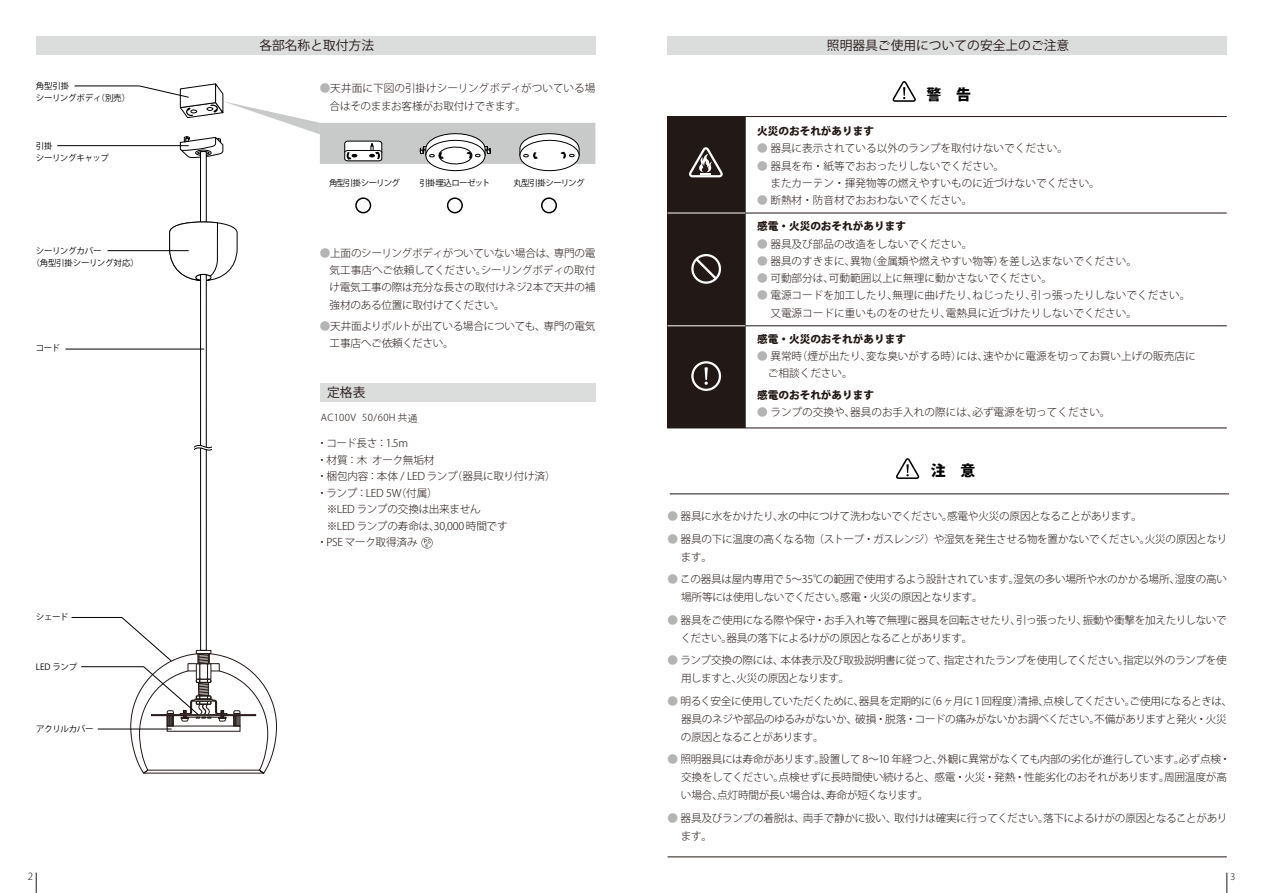
<style>
.page{position:relative;width:1263px;height:893px;background:#fff}
.page>*{position:absolute;margin:0;border:0;box-sizing:border-box;transform-origin:0 0}
.t1{font:800 14.85px "Koz Go Pro";color:#000}
.t2{font:12.75px "Koz Go Pro";color:#221815}
.t3{font:300 10.65px/18px "Koz Go Pro";letter-spacing:-.02em;color:#221815}
.t4{font:300 10.65px/17.2px "Koz Go Pro";color:#221815}
.t5{font:800 10.65px "Koz Go Pro";color:#221815}
.t6{font:300 9.6px "Koz Go Pro";letter-spacing:.04em;color:#221815}
.t7{font:8.55px/12px "Koz Go Pro";letter-spacing:-.03em;color:#000}
.t8{font:8.55px/12px "Koz Go Pro";letter-spacing:-.05em;color:#000}
.t9{font:8.55px "Koz Go Pro";letter-spacing:-.075em;color:#000}
.s1{color:#b4b4b5}
</style>
<div class="page">
<div style="left:667px;top:117px;width:78px;height:311px;background:#221815"></div>
<div style="left:667px;top:36px;width:560px;height:18px;background:#dbdcdc"></div>
<svg style="left:691px;top:361px;width:30px;height:30px"></svg>
<div style="left:693px;top:363px;width:26px;height:26px;background:#221815;border-radius:50%"></div>
<svg style="left:704px;top:367px;width:4px;height:18px"></svg>
<svg style="left:689px;top:147px;width:34px;height:30px"></svg>
<svg style="left:691px;top:254px;width:30px;height:30px"></svg>
<svg style="left:693px;top:256px;width:26px;height:25px"></svg>
<svg style="left:695px;top:258px;width:22px;height:22px"></svg>
<hr style="left:745px;top:116px;width:482px;height:1px;background:#221815">
<hr style="left:745px;top:213px;width:482px;height:1px;background:#221815">
<hr style="left:745px;top:325px;width:482px;height:1px;background:#221815">
<hr style="left:670px;top:494px;width:559px;height:1px;background:#221815">
<hr style="left:667px;top:856px;width:560px;height:1px;background:#221815">
<hr style="left:745px;top:428px;width:482px;height:1px;background:#221815">
<hr style="left:667px;top:213px;width:78px;height:1px;background:#fff">
<hr style="left:667px;top:325px;width:78px;height:1px;background:#fff">
<div style="left:320px;top:383px;width:275px;height:18px;background:#dbdcdc"></div>
<div style="left:37px;top:36px;width:559px;height:18px;background:#dbdcdc"></div>
<div style="left:320px;top:123px;width:275px;height:41px;background:#c8c9c9"></div>
<svg style="left:421px;top:537px;width:12px;height:11px"></svg>
<svg style="left:420px;top:133px;width:71px;height:39px"></svg>
<svg style="left:519px;top:133px;width:61px;height:39px"></svg>
<svg style="left:344px;top:141px;width:38px;height:20px"></svg>
<div style="left:355px;top:197px;width:16px;height:16px;border:2px solid #000;border-radius:50%"></div>
<div style="left:447px;top:197px;width:16px;height:16px;border:2px solid #000;border-radius:50%"></div>
<div style="left:541px;top:197px;width:16px;height:16px;border:2px solid #000;border-radius:50%"></div>
<svg style="left:892px;top:81px;width:24px;height:21px"></svg>
<svg style="left:896px;top:458px;width:23px;height:21px"></svg>
<hr style="left:66px;top:349px;width:138px;height:1px;background:#000">
<hr style="left:57px;top:145px;width:132px;height:1px;background:#000">
<svg style="left:71px;top:83px;width:249px;height:691px"></svg>
<hr style="left:98px;top:729px;width:74px;height:1px;background:#000">
<svg style="left:36px;top:873px;width:1px;height:20px"></svg>
<svg style="left:1226px;top:873px;width:1px;height:20px"></svg>
<p class="t7" style="left:36px;top:80px;width:96px">角型引掛<br>シーリングボディ（別売）</p>
<p class="t8" style="left:36px;top:140px;width:75px">引掛<br>シーリングキャップ</p>
<p class="t7" style="left:31px;top:245px;width:109px;text-indent:4px">シーリングカバー<br>（角型引掛シーリング対応）</p>
<p class="t8" style="left:36px;top:342px;width:26px">コード</p>
<p class="t8" style="left:36px;top:611px;width:34px">シェード</p>
<p class="t8" style="left:36px;top:661px;width:43px">LED ランプ</p>
<p class="t8" style="left:36px;top:723px;width:59px">アクリルカバー</p>
<p class="t2" style="left:259px;top:37px;width:116px">各部名称と取付方法</p>
<p class="t3" style="left:330px;top:80px;width:267px;line-height:17.2px;text-indent:-10px"><span class="s1">●</span>天井面に下図の引掛けシーリングボディがついている場合はそのままお客様がお取付けできます。</p>
<p class="t9" style="left:329px;top:177px;width:72px">角型引掛シーリング</p>
<p class="t9" style="left:419px;top:177px;width:72px">引掛埋込ローゼット</p>
<p class="t9" style="left:513px;top:177px;width:73px">丸型引掛シーリング</p>
<p class="t3" style="left:329px;top:244px;width:267px;line-height:17.2px;text-align:justify;text-indent:-10px"><span class="s1">●</span>上面のシーリングボディがついていない場合は、専門の電気工事店へご依頼してください。シーリングボディの取付け電気工事の際は充分な長さの取付けネジ2本で天井の補強材のある位置に取付けてください。</p>
<p class="t3" style="left:330px;top:317px;width:267px;line-height:17.2px;text-indent:-10px"><span class="s1">●</span>天井面よりボルトが出ている場合についても、専門の電気工事店へご依頼ください。</p>
<p class="t2" style="left:327px;top:384px;width:40px">定格表</p>
<p class="t6" style="left:321px;top:412px;width:98px">AC100V 50/60H 共通</p>
<p class="t3" style="left:317px;top:434px;width:93px">・コード長さ：1.5m</p>
<p class="t3" style="left:317px;top:451px;width:119px">・材質： 木 オーク無垢材</p>
<p class="t3" style="left:317px;top:467px;width:240px">・梱包内容：本体 / LED ランプ（器具に取り付け済）</p>
<p class="t3" style="left:317px;top:484px;width:122px">・ランプ：LED 5W（付属）</p>
<p class="t3" style="left:327px;top:500px;width:156px">※LED ランプの交換は出来ません</p>
<p class="t3" style="left:327px;top:517px;width:182px">※LED ランプの寿命は、30,000 時間です</p>
<p class="t3" style="left:317px;top:533px;width:102px">・PSE マーク取得済み</p>
<p class="t2" style="left:827px;top:37px;width:244px">照明器具ご使用についての安全上のご注意</p>
<h1 class="t1" style="left:926px;top:84px;width:46px">警　告</h1>
<p class="t5" style="left:757px;top:124px;width:118px">火災のおそれがあります</p>
<p class="t4" style="left:757px;top:140px;width:312px"><span class="s1">●</span> 器具に表示されている以外のランプを取付けないでください。</p>
<p class="t4" style="left:757px;top:157px;width:344px"><span class="s1">●</span> 器具を布・紙等でおおったりしないでください。<br>　 またカーテン・揮発物等の燃えやすいものに近づけないでください。</p>
<p class="t4" style="left:757px;top:192px;width:217px"><span class="s1">●</span> 断熱材・防音材でおおわないでください。</p>
<p class="t5" style="left:757px;top:219px;width:150px">感電・火災のおそれがあります</p>
<p class="t4" style="left:757px;top:235px;width:217px"><span class="s1">●</span> 器具及び部品の改造をしないでください。</p>
<p class="t4" style="left:757px;top:252px;width:381px"><span class="s1">●</span> 器具のすきまに、異物（金属類や燃えやすい物等）を差し込まないでください。</p>
<p class="t4" style="left:757px;top:270px;width:296px"><span class="s1">●</span> 可動部分は、可動範囲以上に無理に動かさないでください。</p>
<p class="t4" style="left:757px;top:287px;width:435px"><span class="s1">●</span> 電源コードを加工したり、無理に曲げたり、ねじったり、引っ張ったりしないでください。　 又電源コードに重いものをのせたり、電熱具に近づけたりしないでください。</p>
<p class="t5" style="left:757px;top:332px;width:150px">感電・火災のおそれがあります</p>
<p class="t4" style="left:757px;top:348px;width:440px"><span class="s1">●</span> 異常時（煙が出たり、変な臭いがする時）には、速やかに電源を切ってお買い上げの販売店に　ご相談ください。</p>
<p class="t5" style="left:757px;top:388px;width:118px">感電のおそれがあります</p>
<p class="t4" style="left:757px;top:404px;width:355px"><span class="s1">●</span> ランプの交換や、器具のお手入れの際には、必ず電源を切ってください。</p>
<h1 class="t1" style="left:931px;top:461px;width:46px">注　意</h1>
<p class="t3" style="left:667px;top:507px;width:476px"><span class="s1">●</span> 器具に水をかけたり、水の中につけて洗わないでください。感電や火災の原因となることがあります。</p>
<p class="t3" style="left:681px;top:530px;width:548px;text-indent:-13px"><span class="s1">●</span> 器具の下に温度の高くなる物（ストーブ・ガスレンジ）や湿気を発生させる物を置かないでください。火災の原因となります。</p>
<p class="t3" style="left:681px;top:570px;width:547px;text-indent:-14px"><span class="s1">●</span> この器具は屋内専用で 5～35℃の範囲で使用するよう設計されています。湿気の多い場所や水のかかる場所、湿度の高い場所等には使用しないでください。感電・火災の原因となります。</p>
<p class="t3" style="left:681px;top:611px;width:548px;text-indent:-13px"><span class="s1">●</span> 器具をご使用になる際や保守・お手入れ等で無理に器具を回転させたり、引っ張ったり、振動や衝撃を加えたりしないでください。器具の落下によるけがの原因となることがあります。</p>
<p class="t3" style="left:681px;top:651px;width:547px;text-indent:-14px"><span class="s1">●</span> ランプ交換の際には、本体表示及び取扱説明書に従って、指定されたランプを使用してください。指定以外のランプを使用しますと、火災の原因となります。</p>
<p class="t3" style="left:681px;top:692px;width:553px;text-indent:-13px"><span class="s1">●</span> 明るく安全に使用していただくために、器具を定期的に（6ヶ月に1回程度）清掃、点検してください。ご使用になるときは、器具のネジや部品のゆるみがないか、破損・脱落・コードの痛みがないかお調べください。不備がありますと発火・火災の原因となることがあります。</p>
<p class="t3" style="left:681px;top:750px;width:551px;text-indent:-13px"><span class="s1">●</span> 照明器具には寿命があります。設置して 8～10 年経つと、外観に異常がなくても内部の劣化が進行しています。必ず点検・交換をしてください。点検せずに長時間使い続けると、感電・火災・発熱・性能劣化のおそれがあります。周囲温度が高い場合、点灯時間が長い場合は、寿命が短くなります。</p>
<p class="t3" style="left:681px;top:809px;width:548px;text-indent:-13px"><span class="s1">●</span> 器具及びランプの着脱は、両手で静かに扱い、取付けは確実に行ってください。落下によるけがの原因となることがあります。</p>
</div>
